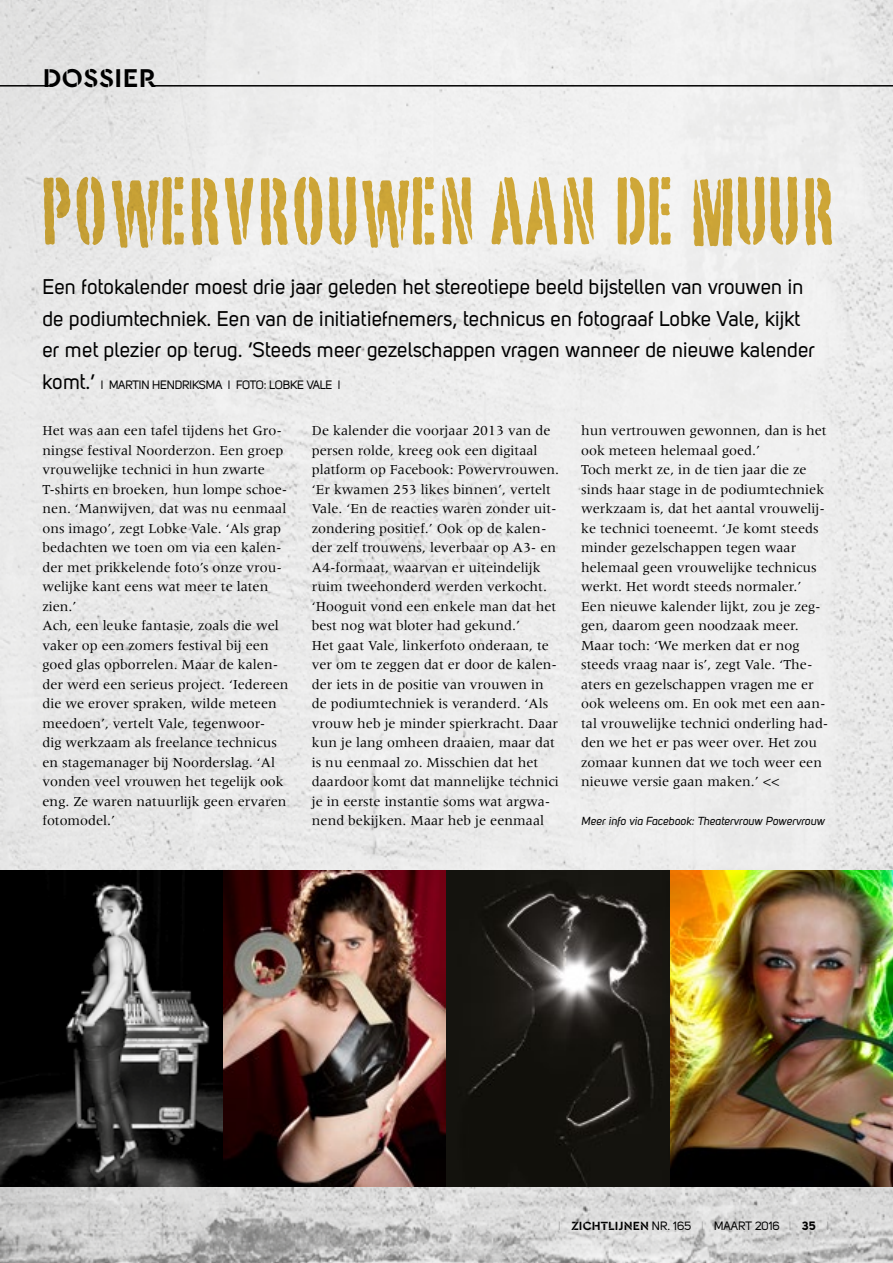
<style>
.page{position:relative;width:893px;height:1263px;background:#fff}
.page>*{position:absolute;margin:0;border:0;box-sizing:border-box;transform-origin:0 0}
.t1{font:700 27px "Cera Stencil PRO";letter-spacing:.02em;color:#000}
.t2{font:21px/31.5px "Uni Sans Regular";color:#000}
.t3{font:14.25px/19.5px "Meridien";color:#000}
.t4{font:12px "Uni Sans Regular";letter-spacing:-.02em;color:#000}
.t5{font:11.55px "Uni Sans Regular Italic";color:#000}
.s1{font-size:21px}
.s2{font-family:"Uni Sans Light";color:#878787}
.s3{font-family:"Cera Stencil PRO";font-weight:700;font-size:12.45px}
.s4{font-family:"Uni Sans Bold"}
</style>
<div class="page">
<img style="left:0;top:0;width:893px;height:1263px">
<svg style="left:44px;top:176px;width:788px;height:72px"></svg>
<hr style="left:0;top:85px;width:53px;height:2px;background:#000">
<hr style="left:153px;top:85px;width:740px;height:2px;background:#000">
<img style="left:0;top:871px;width:893px;height:315px">
<h1 class="t1" style="left:43px;top:60px;width:115px">DOSSIER</h1>
<p class="t2" style="left:43px;top:271px;width:774px">Een fotokalender moest drie jaar geleden het stereotiepe beeld bijstellen van vrouwen in de podiumtechniek. Een van de initiatiefnemers, technicus en fotograaf Lobke Vale, kijkt er met plezier op terug. ‘Steeds meer gezelschappen vragen wanneer de nieuwe kalender</p>
<p class="t4" style="left:43px;top:378px;width:300px"><span class="s1">komt.’</span> I MARTIN HENDRIKSMA I FOTO: LOBKE VALE I</p>
<p class="t3" style="left:43px;top:421px;width:247px">Het was aan een tafel tijdens het Gro&shy;ningse festival Noorderzon. Een groep vrouwelijke technici in hun zwarte T-shirts en broeken, hun lompe schoe&shy;nen. ‘Manwijven, dat was nu eenmaal ons imago’, zegt Lobke Vale. ‘Als grap bedachten we toen om via een kalen&shy;der met prikkelende foto’s onze vrou&shy;welijke kant eens wat meer te laten zien.’<br>Ach, een leuke fantasie, zoals die wel vaker op een zomers festival bij een goed glas opborrelen. Maar de kalen&shy;der werd een serieus project. ‘Iedereen die we erover spraken, wilde meteen meedoen’, vertelt Vale, tegenwoor-<br>dig werkzaam als freelance technicus en stagemanager bij Noorderslag. ‘Al vonden veel vrouwen het tegelijk ook eng. Ze waren natuurlijk geen ervaren fotomodel.’</p>
<p class="t3" style="left:312px;top:421px;width:249px">De kalender die voorjaar 2013 van de persen rolde, kreeg ook een digitaal platform op Facebook: Powervrouwen. ‘Er kwamen 253 likes binnen’, vertelt Vale. ‘En de reacties waren zonder uit&shy;zondering positief.’ Ook op de kalen&shy;der zelf trouwens, leverbaar op A3- en A4-formaat, waarvan er uiteindelijk ruim tweehonderd werden verkocht. ‘Hooguit vond een enkele man dat het best nog wat bloter had gekund.’<br>Het gaat Vale, linkerfoto onderaan, te ver om te zeggen dat er door de kalen&shy;der iets in de positie van vrouwen in de podiumtechniek is veranderd. ‘Als vrouw heb je minder spierkracht. Daar kun je lang omheen draaien, maar dat is nu eenmaal zo. Misschien dat het daardoor komt dat mannelijke technici je in eerste instantie soms wat argwa&shy;nend bekijken. Maar heb je eenmaal</p>
<p class="t3" style="left:581px;top:421px;width:249px">hun vertrouwen gewonnen, dan is het ook meteen helemaal goed.’<br>Toch merkt ze, in de tien jaar die ze sinds haar stage in de podiumtechniek werkzaam is, dat het aantal vrouwelij&shy;ke technici toeneemt. ‘Je komt steeds minder gezelschappen tegen waar helemaal geen vrouwelijke technicus werkt. Het wordt steeds normaler.’ Een nieuwe kalender lijkt, zou je zeg&shy;gen, daarom geen noodzaak meer.<br>Maar toch: ‘We merken dat er nog steeds vraag naar is’, zegt Vale. ‘The&shy;aters en gezelschappen vragen me er ook weleens om. En ook met een aan&shy;tal vrouwelijke technici onderling had&shy;den we het er pas weer over. Het zou zomaar kunnen dat we toch weer een nieuwe versie gaan maken.’ &lt;&lt;</p>
<p class="t5" style="left:581px;top:815px;width:245px">Meer info via Facebook: Theatervrouw Powervrouw</p>
<p class="t4" style="left:558px;top:1219px;width:272px"><span class="s2">I</span> <span class="s3">ZICHTLIJNEN</span> NR. 165 <span class="s2">I</span> MAART 2016 <span class="s2">I</span> <span class="s4">35</span> <span class="s2">I</span></p>
</div>
